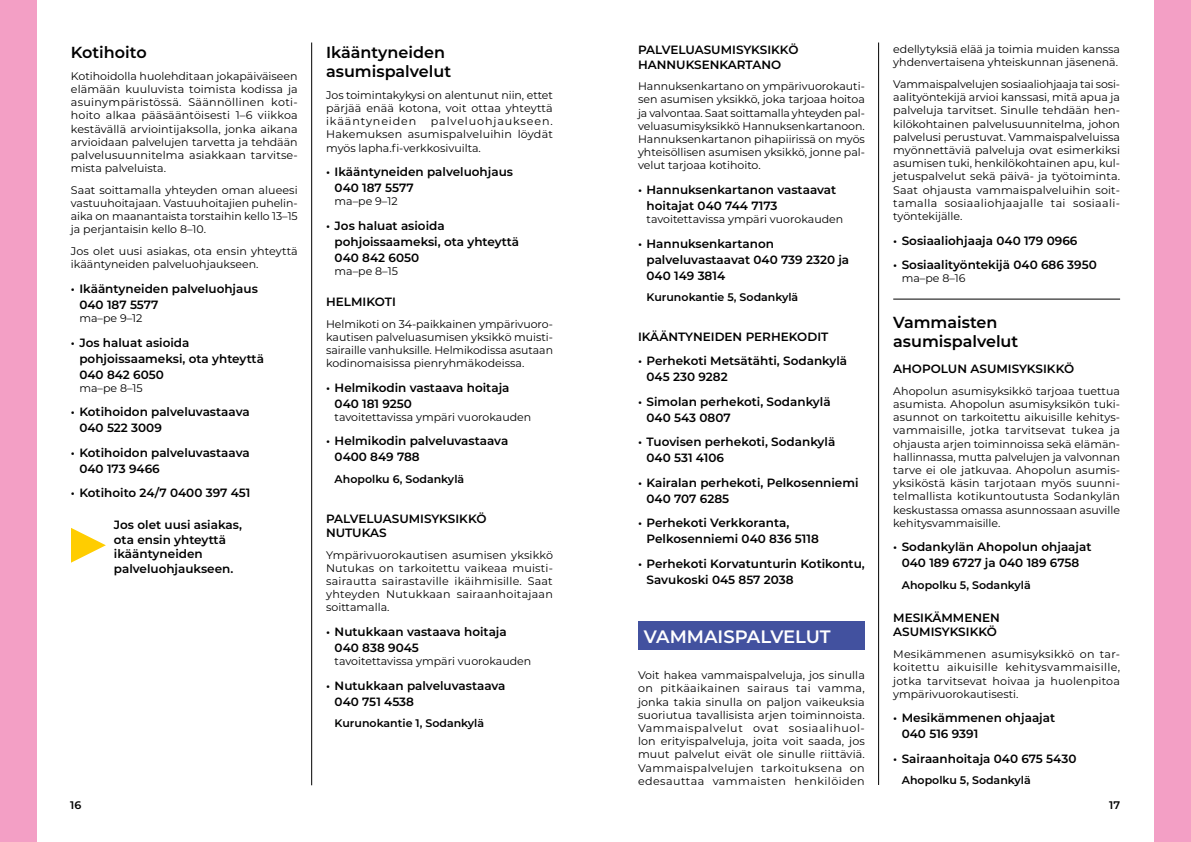
<style>
.page{position:relative;width:1191px;height:842px;background:#fff}
.page>*{position:absolute;margin:0;border:0;box-sizing:border-box;transform-origin:0 0}
.t1{font:600 18px "Montserrat";color:#fff}
.t2{font:600 16px/19px "Montserrat";color:#000}
.t3{font:600 12px/16px "Montserrat";color:#000}
.t4{font:11px/13.2px "Montserrat";color:#000;text-align:justify}
.t5{font:600 11px "Montserrat";color:#000}
</style>
<div class="page">
<div style="left:1154px;top:0;width:37px;height:842px;background:#f39fc5"></div>
<div style="left:638px;top:621px;width:227px;height:29px;background:#42519f"></div>
<hr style="left:878px;top:43px;width:1px;height:742px;background:#000">
<hr style="left:311px;top:43px;width:1px;height:742px;background:#000">
<div style="left:0;top:0;width:37px;height:842px;background:#f39fc5"></div>
<hr style="left:893px;top:299px;width:227px;height:1px;background:#000">
<svg style="left:71px;top:528px;width:35px;height:35px"></svg>
<h2 class="t2" style="left:71px;top:42px;width:77px">Kotihoito</h2>
<p class="t4" style="left:71px;top:69px;width:228px">Kotihoidolla huolehditaan jokapäiväiseen elämään kuuluvista toimista kodissa ja asuinympäristössä. Säännöllinen koti&shy;hoito alkaa pääsääntöisesti 1–6 viikkoa kestävällä arviointijaksolla, jonka aikana arvioidaan palvelujen tarvetta ja tehdään palvelusuunnitelma asiakkaan tarvitse&shy;mista palveluista.</p>
<p class="t4" style="left:71px;top:183px;width:228px">Saat soittamalla yhteyden oman alueesi vastuuhoitajaan. Vastuuhoitajien puhelin&shy;aika on maanantaista torstaihin kello 13–15 ja perjantaisin kello 8–10.</p>
<p class="t4" style="left:71px;top:244px;width:228px">Jos olet uusi asiakas, ota ensin yhteyttä ikääntyneiden palveluohjaukseen.</p>
<p class="t3" style="left:79px;top:280px;width:180px;text-indent:-9px">• Ikääntyneiden palveluohjaus<br>040 187 5577</p>
<p class="t4" style="left:79px;top:311px;width:65px">ma–pe 9–12</p>
<p class="t3" style="left:79px;top:334px;width:186px;text-indent:-9px">• Jos haluat asioida pohjoissaameksi, ota yhteyttä<br>040 842 6050</p>
<p class="t4" style="left:79px;top:381px;width:65px">ma–pe 8–15</p>
<p class="t3" style="left:79px;top:403px;width:172px;text-indent:-9px">• Kotihoidon palveluvastaava<br>040 522 3009</p>
<p class="t3" style="left:79px;top:444px;width:172px;text-indent:-9px">• Kotihoidon palveluvastaava<br>040 173 9466</p>
<p class="t3" style="left:71px;top:484px;width:181px">• Kotihoito 24/7 0400 397 451</p>
<p class="t3" style="left:114px;top:517px;width:130px;line-height:14.4px">Jos olet uusi asiakas, ota ensin yhteyttä ikääntyneiden palveluohjaukseen.</p>
<h2 class="t2" style="left:326px;top:42px;width:127px">Ikääntyneiden asumispalvelut</h2>
<p class="t4" style="left:326px;top:88px;width:228px">Jos toimintakykysi on alentunut niin, ettet pärjää enää kotona, voit ottaa yhteyttä ikääntyneiden</p>
<p class="t4" style="left:326px;top:114px;width:228px;text-indent:105px">palveluohjaukseen.<br>Hakemuksen asumispalveluihin löydät myös lapha.fi-verkkosivuilta.</p>
<p class="t3" style="left:334px;top:163px;width:180px;text-indent:-9px">• Ikääntyneiden palveluohjaus<br>040 187 5577</p>
<p class="t4" style="left:334px;top:194px;width:65px">ma–pe 9–12</p>
<p class="t3" style="left:334px;top:217px;width:186px;text-indent:-9px">• Jos haluat asioida pohjoissaameksi, ota yhteyttä<br>040 842 6050</p>
<p class="t4" style="left:334px;top:264px;width:65px">ma–pe 8–15</p>
<p class="t3" style="left:326px;top:293px;width:71px">HELMIKOTI</p>
<p class="t4" style="left:326px;top:317px;width:228px">Helmikoti on 34-paikkainen ympärivuoro&shy;kautisen palveluasumisen yksikkö muisti&shy;sairaille vanhuksille. Helmikodissa asutaan kodinomaisissa pienryhmäkodeissa.</p>
<p class="t3" style="left:334px;top:379px;width:176px;text-indent:-9px">• Helmikodin vastaava hoitaja<br>040 181 9250</p>
<p class="t4" style="left:334px;top:410px;width:198px">tavoitettavissa ympäri vuorokauden</p>
<p class="t3" style="left:334px;top:433px;width:175px;text-indent:-9px">• Helmikodin palveluvastaava<br>0400 849 788</p>
<p class="t5" style="left:334px;top:471px;width:131px">Ahopolku 6, Sodankylä</p>
<p class="t3" style="left:326px;top:510px;width:162px;line-height:14.4px">PALVELUASUMISYKSIKKÖ<br>NUTUKAS</p>
<p class="t4" style="left:326px;top:548px;width:228px">Ympärivuorokautisen asumisen yksikkö Nutukas on tarkoitettu vaikeaa muisti&shy;sairautta sairastaville ikäihmisille. Saat yhteyden Nutukkaan sairaanhoitajaan soittamalla.</p>
<p class="t3" style="left:334px;top:623px;width:174px;text-indent:-9px">• Nutukkaan vastaava hoitaja<br>040 838 9045</p>
<p class="t4" style="left:334px;top:654px;width:198px">tavoitettavissa ympäri vuorokauden</p>
<p class="t3" style="left:334px;top:677px;width:172px;text-indent:-9px">• Nutukkaan palveluvastaava<br>040 751 4538</p>
<p class="t5" style="left:334px;top:716px;width:151px">Kurunokantie 1, Sodankylä</p>
<p class="t3" style="left:638px;top:42px;width:162px;line-height:14.4px">PALVELUASUMISYKSIKKÖ<br>HANNUKSENKARTANO</p>
<p class="t4" style="left:638px;top:79px;width:228px">Hannuksenkartano on ympärivuorokauti&shy;sen asumisen yksikkö, joka tarjoaa hoitoa ja valvontaa. Saat soittamalla yhteyden pal&shy;veluasumisyksikkö Hannuksenkartanoon.<br>Hannuksenkartanon pihapiirissä on myös yhteisöllisen asumisen yksikkö, jonne pal&shy;velut tarjoaa kotihoito.</p>
<p class="t3" style="left:646px;top:181px;width:191px;text-indent:-9px">• Hannuksenkartanon vastaavat hoitajat 040 744 7173</p>
<p class="t4" style="left:646px;top:212px;width:198px">tavoitettavissa ympäri vuorokauden</p>
<p class="t3" style="left:646px;top:235px;width:204px;text-indent:-9px">• Hannuksenkartanon palveluvastaavat 040 739 2320 ja<br>040 149 3814</p>
<p class="t5" style="left:646px;top:290px;width:153px">Kurunokantie 5, Sodankylä</p>
<p class="t3" style="left:638px;top:328px;width:192px">IKÄÄNTYNEIDEN PERHEKODIT</p>
<p class="t3" style="left:646px;top:352px;width:202px;text-indent:-9px">• Perhekoti Metsätähti, Sodankylä<br>045 230 9282</p>
<p class="t3" style="left:646px;top:393px;width:186px;text-indent:-9px">• Simolan perhekoti, Sodankylä<br>040 543 0807</p>
<p class="t3" style="left:646px;top:433px;width:190px;text-indent:-9px">• Tuovisen perhekoti, Sodankylä<br>040 531 4106</p>
<p class="t3" style="left:646px;top:474px;width:213px;text-indent:-9px">• Kairalan perhekoti, Pelkosenniemi<br>040 707 6285</p>
<p class="t3" style="left:646px;top:514px;width:174px;text-indent:-9px">• Perhekoti Verkkoranta,<br>Pelkosenniemi 040 836 5118</p>
<p class="t3" style="left:646px;top:555px;width:220px;text-indent:-9px">• Perhekoti Korvatunturin Kotikontu,<br>Savukoski 045 857 2038</p>
<h1 class="t1" style="left:644px;top:624px;width:188px">VAMMAISPALVELUT</h1>
<p class="t4" style="left:638px;top:668px;width:228px">Voit hakea vammaispalveluja, jos sinulla on pitkäaikainen sairaus tai vamma, jonka takia sinulla on paljon vaikeuksia suoriutua tavallisista arjen toiminnoista.<br>Vammaispalvelut ovat sosiaalihuol&shy;lon erityispalveluja, joita voit saada, jos muut palvelut eivät ole sinulle riittäviä.<br>Vammaispalvelujen tarkoituksena on edesauttaa vammaisten henkilöiden</p>
<p class="t4" style="left:893px;top:42px;width:228px">edellytyksiä elää ja toimia muiden kanssa yhdenvertaisena yhteiskunnan jäsenenä.</p>
<p class="t4" style="left:893px;top:77px;width:228px">Vammaispalvelujen sosiaaliohjaaja tai sosi&shy;aalityöntekijä arvioi kanssasi, mitä apua ja palveluja tarvitset. Sinulle tehdään hen&shy;kilökohtainen palvelusuunnitelma, johon palvelusi perustuvat. Vammaispalveluissa myönnettäviä palveluja ovat esimerkiksi asumisen tuki, henkilökohtainen apu, kul&shy;jetuspalvelut sekä päivä- ja työtoiminta.<br>Saat ohjausta vammaispalveluihin soit&shy;tamalla sosiaaliohjaajalle tai sosiaali&shy;työntekijälle.</p>
<p class="t3" style="left:893px;top:232px;width:186px">• Sosiaaliohjaaja 040 179 0966</p>
<p class="t3" style="left:893px;top:256px;width:205px">• Sosiaalityöntekijä 040 686 3950</p>
<p class="t4" style="left:901px;top:271px;width:65px">ma–pe 8–16</p>
<h2 class="t2" style="left:893px;top:312px;width:127px">Vammaisten asumispalvelut</h2>
<p class="t3" style="left:893px;top:360px;width:182px">AHOPOLUN ASUMISYKSIKKÖ</p>
<p class="t4" style="left:893px;top:384px;width:228px">Ahopolun asumisyksikkö tarjoaa tuettua asumista. Ahopolun asumisyksikön tuki&shy;asunnot on tarkoitettu aikuisille kehitys&shy;vammaisille, jotka tarvitsevat tukea ja ohjausta arjen toiminnoissa sekä elämän&shy;hallinnassa, mutta palvelujen ja valvonnan tarve ei ole jatkuvaa. Ahopolun asumis&shy;yksiköstä käsin tarjotaan myös suunni&shy;telmallista kotikuntoutusta Sodankylän keskustassa omassa asunnossaan asuville kehitysvammaisille.</p>
<p class="t3" style="left:893px;top:538px;width:200px;text-align:center">• Sodankylän Ahopolun ohjaajat<br>040 189 6727 ja 040 189 6758</p>
<p class="t5" style="left:901px;top:577px;width:130px">Ahopolku 5, Sodankylä</p>
<p class="t3" style="left:893px;top:610px;width:108px;line-height:14.4px">MESIKÄMMENEN<br>ASUMISYKSIKKÖ</p>
<p class="t4" style="left:893px;top:647px;width:228px">Mesikämmenen asumisyksikkö on tar&shy;koitettu aikuisille kehitysvammaisille, jotka tarvitsevat hoivaa ja huolenpitoa ympärivuorokautisesti.</p>
<p class="t3" style="left:901px;top:709px;width:155px;text-indent:-9px">• Mesikämmenen ohjaajat<br>040 516 9391</p>
<p class="t3" style="left:893px;top:750px;width:185px">• Sairaanhoitaja 040 675 5430</p>
<p class="t5" style="left:901px;top:773px;width:130px">Ahopolku 5, Sodankylä</p>
<p class="t5" style="left:70px;top:797px;width:13px">16</p>
<p class="t5" style="left:1109px;top:797px;width:12px">17</p>
</div>
